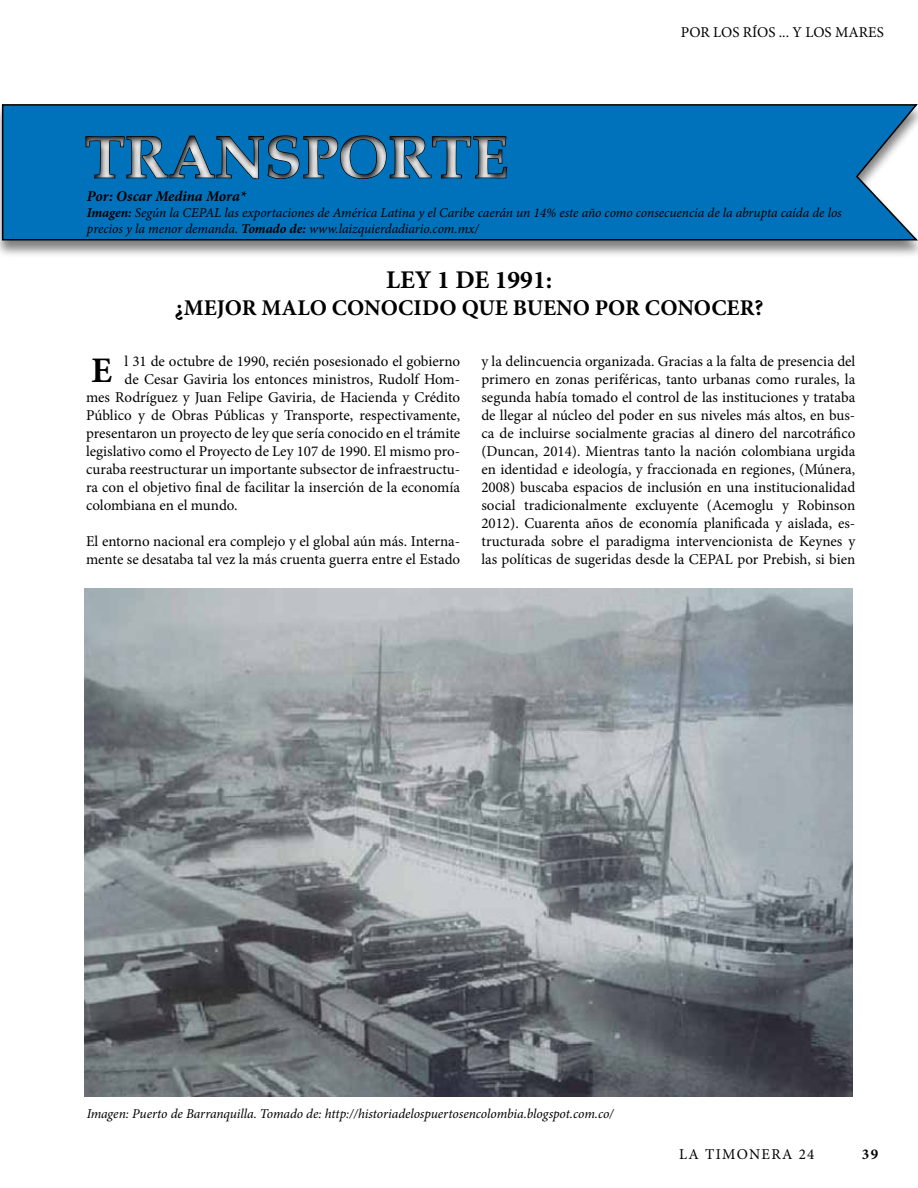
<style>
.page{position:relative;width:918px;height:1188px;background:#fff}
.page>*{position:absolute;margin:0;border:0;box-sizing:border-box;transform-origin:0 0}
.t1{font:700 60px "Book Antiqua";color:#fff}
.t2{font:700 36px "Minion Pro";color:#000}
.t3{font:700 25.5px "Minion Pro";color:#000}
.t4{font:700 22.5px "Minion Pro";color:#000}
.t5{font:15px/18px "Minion Pro";color:#000}
.t6{font:italic 700 15px "Minion Pro";letter-spacing:-.005em;color:#000}
.t7{font:15px "Minion Pro";letter-spacing:.09em;color:#000}
.t8{font:700 15px "Minion Pro";color:#000}
.t9{font:italic 13.5px/16.2px "Minion Pro";letter-spacing:-.005em;color:#000}
.s1{font-weight:700}
</style>
<div class="page">
<div style="left:0;top:104px;width:918px;height:154px;background:#000;opacity:.5"></div>
<svg style="left:1px;top:104px;width:917px;height:137px;background:#0e74b6"></svg>
<svg style="left:74px;top:113px;width:621px;height:88px;background:#0067aa"></svg>
<img style="left:84px;top:588px;width:768px;height:508px">
<h1 class="t1" style="left:85px;top:116px;width:425px">TRANSPORTE</h1>
<p class="t5" style="left:681px;top:23px;width:204px">POR LOS RÍOS ... Y LOS MARES</p>
<p class="t6" style="left:87px;top:185px;width:161px">Por: Oscar Medina Mora*</p>
<p class="t9" style="left:87px;top:204px;width:756px"><span class="s1">Imagen:</span> Según la CEPAL las exportaciones de América Latina y el Caribe caerán un 14% este año como consecuencia de la abrupta caída de los precios y la menor demanda. <span class="s1">Tomado de:</span> www.laizquierdadiario.com.mx/</p>
<h3 class="t3" style="left:386px;top:261px;width:168px">LEY 1 DE 1991:</h3>
<h3 class="t4" style="left:175px;top:291px;width:590px">¿MEJOR MALO CONOCIDO QUE BUENO POR CONOCER?</h3>
<p class="t5" style="left:125px;top:353px;width:337px">l 31 de octubre de 1990, recién posesionado el gobierno</p>
<p class="t5" style="left:125px;top:371px;width:337px">de Cesar Gaviria los entonces ministros, Rudolf Hom-</p>
<p class="t5" style="left:86px;top:389px;width:376px">mes Rodríguez y Juan Felipe Gaviria, de Hacienda y Crédito</p>
<p class="t5" style="left:86px;top:407px;width:376px">Público y de Obras Públicas y Transporte, respectivamente,</p>
<p class="t5" style="left:86px;top:425px;width:376px">presentaron un proyecto de ley que sería conocido en el trámite</p>
<p class="t5" style="left:86px;top:443px;width:376px">legislativo como el Proyecto de Ley 107 de 1990. El mismo pro-</p>
<p class="t5" style="left:86px;top:461px;width:376px">curaba reestructurar un importante subsector de infraestructu-</p>
<p class="t5" style="left:86px;top:479px;width:376px">ra con el objetivo final de facilitar la inserción de la economía</p>
<p class="t5" style="left:86px;top:497px;width:153px">colombiana en el mundo.</p>
<p class="t5" style="left:86px;top:533px;width:376px">El entorno nacional era complejo y el global aún más. Interna&shy;mente se desataba tal vez la más cruenta guerra entre el Estado</p>
<h2 class="t2" style="left:91px;top:345px;width:22px">E</h2>
<p class="t5" style="left:481px;top:353px;width:376px;text-align:justify">y la delincuencia organizada. Gracias a la falta de presencia del primero en zonas periféricas, tanto urbanas como rurales, la segunda había tomado el control de las instituciones y trataba de llegar al núcleo del poder en sus niveles más altos, en bus&shy;ca de incluirse socialmente gracias al dinero del narcotráfico (Duncan, 2014). Mientras tanto la nación colombiana urgida en identidad e ideología, y fraccionada en regiones, (Múnera, 2008) buscaba espacios de inclusión en una institucionalidad social tradicionalmente excluyente (Acemoglu y Robinson 2012). Cuarenta años de economía planificada y aislada, es&shy;tructurada sobre el paradigma intervencionista de Keynes y las políticas de sugeridas desde la CEPAL por Prebish, si bien</p>
<p class="t9" style="left:87px;top:1106px;width:529px">Imagen: Puerto de Barranquilla. Tomado de: http://historiadelospuertosencolombia.blogspot.com.co/</p>
<p class="t7" style="left:679px;top:1145px;width:137px">LA TIMONERA 24</p>
<p class="t8" style="left:862px;top:1144px;width:18px">39</p>
</div>
